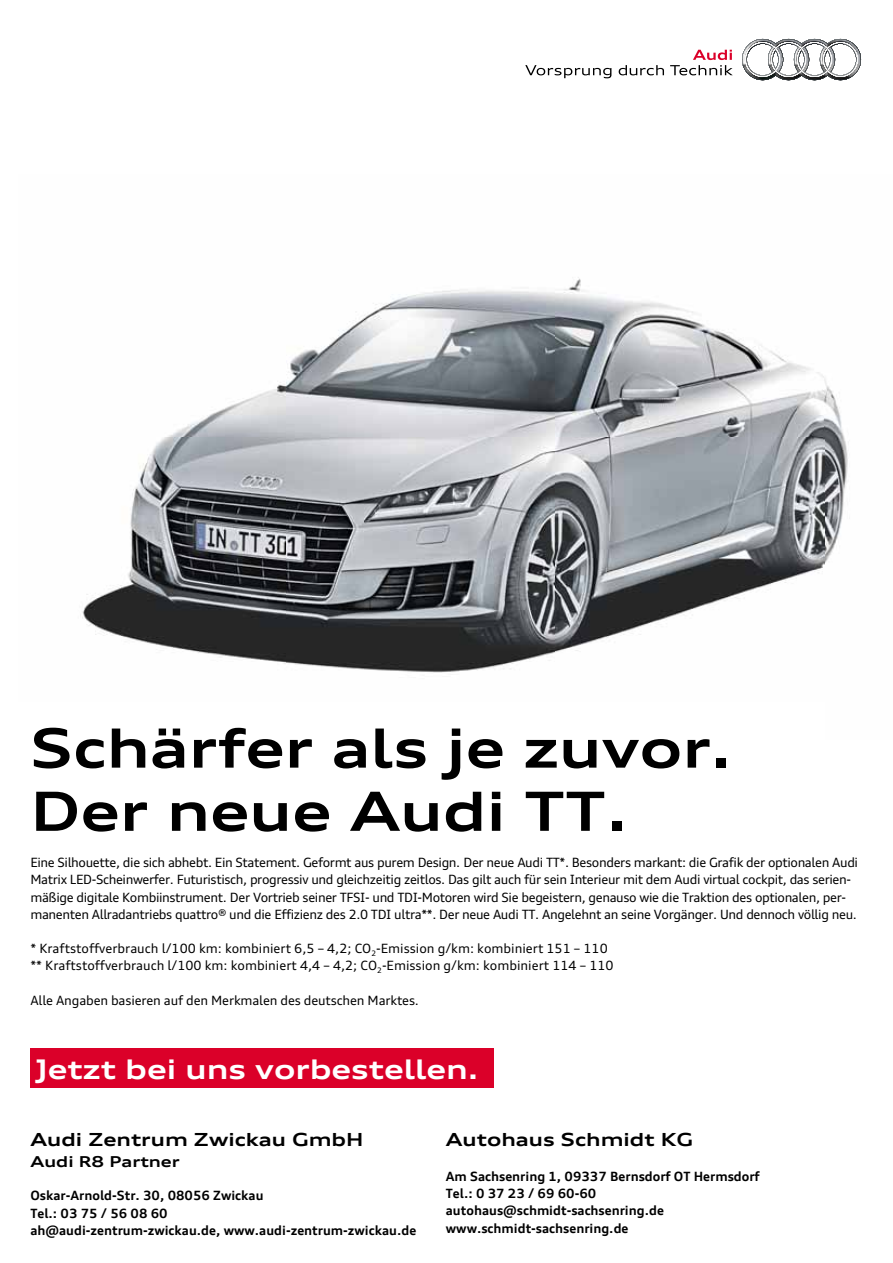
<style>
.page{position:relative;width:893px;height:1263px;background:#fff}
.page>*{position:absolute;margin:0;border:0;box-sizing:border-box;transform-origin:0 0}
.t1{font:700 expanded 54px/63.2px "Audi Type";color:#000}
.t2{font:700 expanded 27px "Audi Type";color:#fff}
.t3{font:700 expanded 18px "Audi Type";color:#000}
.t4{font:700 expanded 15px "Audi Type";color:#000}
.t5{font:12.75px/17.2px "Audi Type";letter-spacing:-.03em;color:#000}
.t6{font:700 12.75px/17.2px "Audi Type";color:#000}
.t7{font:12.75px/17.2px "Audi Type";color:#000}
</style>
<div class="page">
<img style="left:82px;top:277px;width:766px;height:396px">
<div style="left:30px;top:1048px;width:463px;height:40px;background:#db0029"></div>
<svg style="left:525px;top:65px;width:86px;height:13px"></svg>
<svg style="left:619px;top:65px;width:45px;height:10px"></svg>
<svg style="left:670px;top:50px;width:63px;height:25px"></svg>
<svg style="left:742px;top:39px;width:119px;height:41px"></svg>
<h1 class="t1" style="left:30px;top:715px;width:703px">Schärfer als je zuvor.<br>Der neue Audi TT.</h1>
<p class="t5" style="left:30px;top:854px;width:829px">Eine Silhouette, die sich abhebt. Ein Statement. Geformt aus purem Design. Der neue Audi TT*. Besonders markant: die Grafik der optionalen Audi Matrix LED-Scheinwerfer. Futuristisch, progressiv und gleichzeitig zeitlos. Das gilt auch für sein Interieur mit dem Audi virtual cockpit, das serien&shy;mäßige digitale Kombiinstrument. Der Vortrieb seiner TFSI- und TDI-Motoren wird Sie begeistern, genauso wie die Traktion des optionalen, per&shy;manenten Allradantriebs quattro® und die Effizienz des 2.0 TDI ultra**. Der neue Audi TT. Angelehnt an seine Vorgänger. Und dennoch völlig neu.</p>
<p class="t7" style="left:30px;top:940px;width:585px">* Kraftstoffverbrauch l/100 km: kombiniert 6,5 – 4,2; CO<sub>2</sub>-Emission g/km: kombiniert 151 – 110 ** Kraftstoffverbrauch l/100 km: kombiniert 4,4 – 4,2; CO<sub>2</sub>-Emission g/km: kombiniert 114 – 110</p>
<p class="t5" style="left:30px;top:991px;width:390px">Alle Angaben basieren auf den Merkmalen des deutschen Marktes.</p>
<h2 class="t2" style="left:35px;top:1050px;width:445px">Jetzt bei uns vorbestellen.</h2>
<h3 class="t3" style="left:30px;top:1127px;width:334px">Audi Zentrum Zwickau GmbH</h3>
<p class="t4" style="left:30px;top:1151px;width:151px">Audi R8 Partner</p>
<p class="t6" style="left:30px;top:1187px;width:387px">Oskar-Arnold-Str. 30, 08056 Zwickau<br>Tel.: 03 75 / 56 08 60<br>ah@audi-zentrum-zwickau.de, www.audi-zentrum-zwickau.de</p>
<h3 class="t3" style="left:446px;top:1127px;width:249px">Autohaus Schmidt KG</h3>
<p class="t6" style="left:446px;top:1167px;width:315px">Am Sachsenring 1, 09337 Bernsdorf OT Hermsdorf Tel.: 0 37 23 / 69 60-60 autohaus@schmidt-sachsenring.de www.schmidt-sachsenring.de</p>
</div>
